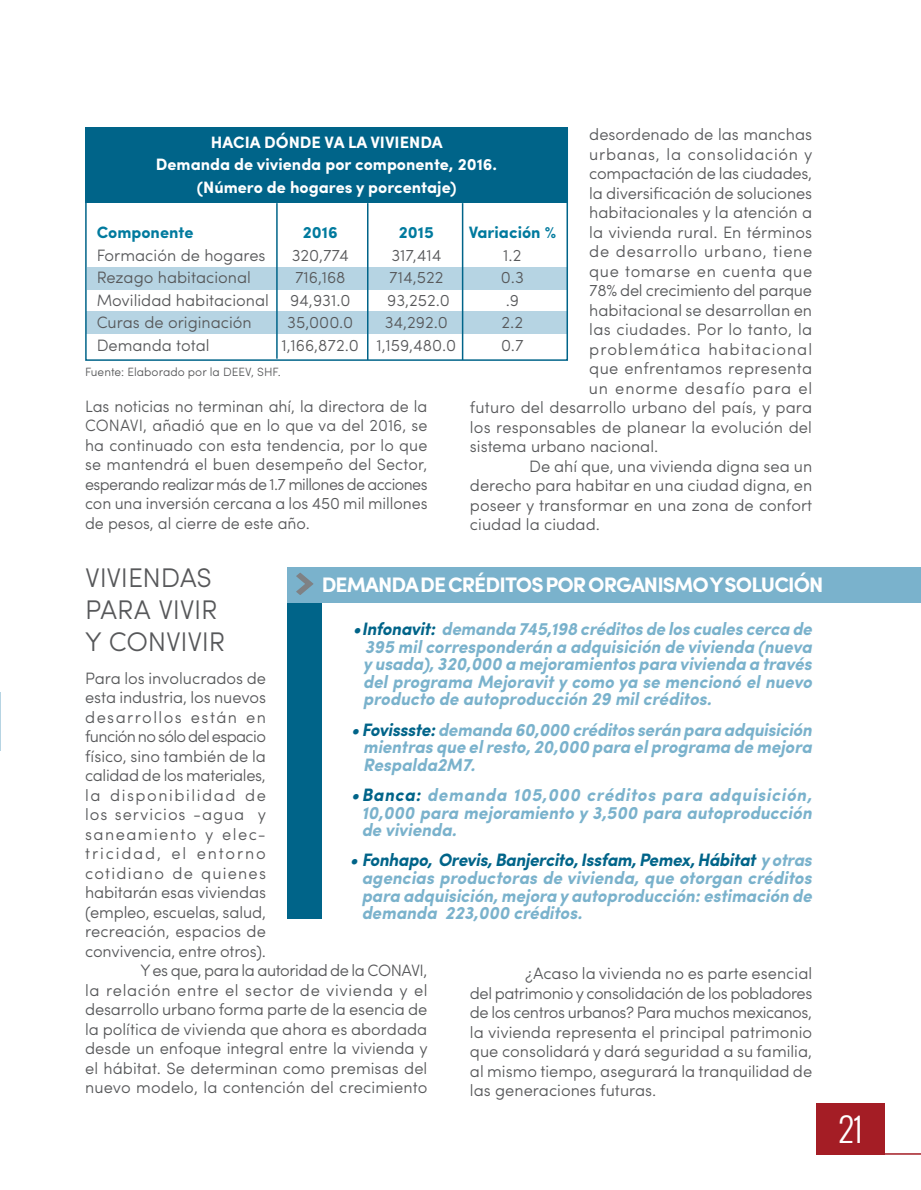
<style>
.page{position:relative;width:921px;height:1190px;background:#fff}
.page>*{position:absolute;margin:0;border:0;box-sizing:border-box;transform-origin:0 0}
.t1{font:300 33px "Oswald";color:#fff}
.SUBTITULOS{font:300 27px/32.4px "Sofia Pro";letter-spacing:-.015em;color:#57585a}
.TEXTOS{font:700 21px "Sofia Pro";letter-spacing:-.045em;color:#fff}
.TEXTOS-2{font:italic 700 18px/17.5px "Sofia Pro";color:#7ab2cc;text-align:justify;scale:.95 1}
.TEXTOS-3{font:300 16.5px/19.5px "Sofia Pro";color:#57585a;text-align:justify}
.TEXTOS-4{font:700 16.5px "Sofia Pro";color:#fff}
.TEXTOS-5{font:300 16.5px "Sofia Pro";letter-spacing:.02em;color:#57585a}
.TEXTOS-6{font:300 16.5px "Sofia Pro";letter-spacing:.04em;color:#57585a}
.TEXTOS-7{font:700 16.5px "Sofia Pro";color:#007a9e}
.TEXTOS-8{font:300 16.5px "Sofia Pro";letter-spacing:.06em;color:#57585a}
.TEXTOS-9{font:300 16.5px "Sofia Pro";letter-spacing:.035em;color:#57585a}
.TEXTOS-10{font:300 16.5px "Sofia Pro";letter-spacing:.05em;color:#57585a}
.PIE_DE_FOTO{font:300 12px "Sofia Pro";color:#57585a}
.s1{color:#006489}
</style>
<div class="page">
<div style="left:85px;top:128px;width:483px;height:75px;background:#006489"></div>
<div style="left:86px;top:311px;width:481px;height:22px;background:#b6d4e3"></div>
<div style="left:87px;top:267px;width:480px;height:22px;background:#b6d4e3"></div>
<div style="left:85px;top:128px;width:483px;height:233px;border:2px solid #006489"></div>
<hr style="left:276px;top:203px;width:2px;height:156px;background:#006489">
<hr style="left:367px;top:203px;width:1px;height:157px;background:#006489">
<hr style="left:462px;top:203px;width:1px;height:157px;background:#006489">
<div style="left:816px;top:1103px;width:68px;height:51px;background:#a41d25"></div>
<hr style="left:816px;top:1153px;width:105px;height:1px;background:#a41d25">
<hr style="left:0;top:703px;width:1px;height:418px;background:#006489">
<hr style="left:0;top:691px;width:1px;height:59px;background:#b6d4e3">
<div style="left:288px;top:579px;width:34px;height:340px;background:#006489"></div>
<div style="left:287px;top:567px;width:634px;height:35px;background:#7ab2cc"></div>
<svg style="left:296px;top:572px;width:35px;height:31px"></svg>
<p class="TEXTOS-3" style="left:589px;top:123px;width:224px">desordenado de las manchas</p>
<p class="TEXTOS-6" style="left:589px;top:142px;width:225px">urbanas, la consolidación y</p>
<p class="TEXTOS-3" style="left:589px;top:162px;width:224px">compactación de las ciudades,</p>
<p class="TEXTOS-3" style="left:589px;top:182px;width:224px">la diversificación de soluciones</p>
<p class="TEXTOS-3" style="left:589px;top:201px;width:224px">habitacionales y la atención a</p>
<p class="TEXTOS-3" style="left:589px;top:221px;width:224px">la vivienda rural. En términos</p>
<p class="TEXTOS-6" style="left:589px;top:239px;width:224px">de desarrollo urbano, tiene</p>
<p class="TEXTOS-9" style="left:589px;top:259px;width:224px">que tomarse en cuenta que</p>
<p class="TEXTOS-3" style="left:589px;top:279px;width:224px">78% del crecimiento del parque</p>
<p class="TEXTOS-3" style="left:589px;top:299px;width:224px">habitacional se desarrollan en</p>
<p class="TEXTOS-5" style="left:589px;top:317px;width:224px">las ciudades. Por lo tanto, la</p>
<p class="TEXTOS-8" style="left:589px;top:337px;width:224px">problemática habitacional</p>
<p class="TEXTOS-5" style="left:589px;top:356px;width:224px">que enfrentamos representa</p>
<p class="TEXTOS-10" style="left:589px;top:376px;width:225px">un enorme desafío para el</p>
<p class="TEXTOS-3" style="left:470px;top:396px;width:344px">futuro del desarrollo urbano del país, y para</p>
<p class="TEXTOS-3" style="left:470px;top:416px;width:343px">los responsables de planear la evolución del</p>
<p class="TEXTOS-3" style="left:470px;top:435px;width:190px">sistema urbano nacional.</p>
<p class="TEXTOS-3" style="left:470px;top:455px;width:344px;text-indent:59px">De ahí que, una vivienda digna sea un derecho para habitar en una ciudad digna, en poseer y transformar en una zona de confort ciudad la ciudad.</p>
<p class="TEXTOS-4" style="left:211px;top:130px;width:233px">HACIA DÓNDE VA LA VIVIENDA</p>
<p class="TEXTOS-4" style="left:156px;top:152px;width:343px">Demanda de vivienda por componente, 2016.</p>
<p class="TEXTOS-4" style="left:197px;top:175px;width:261px">(Número de hogares y porcentaje)</p>
<p class="TEXTOS-7" style="left:97px;top:220px;width:98px">Componente</p>
<p class="TEXTOS-7" style="left:303px;top:220px;width:36px">2016</p>
<p class="TEXTOS-7" style="left:399px;top:220px;width:36px">2015</p>
<p class="TEXTOS-7" style="left:468px;top:220px;width:89px">Variación %</p>
<p class="TEXTOS-3" style="left:97px;top:244px;width:170px">Formación de hogares</p>
<p class="TEXTOS-3" style="left:292px;top:244px;width:59px">320,774</p>
<p class="TEXTOS-3" style="left:391px;top:244px;width:51px">317,414</p>
<p class="TEXTOS-3" style="left:503px;top:244px;width:20px">1.2</p>
<p class="TEXTOS-3" style="left:97px;top:266px;width:156px">Rezago habitacional</p>
<p class="TEXTOS-3" style="left:295px;top:266px;width:52px">716,168</p>
<p class="TEXTOS-3" style="left:389px;top:266px;width:56px">714,522</p>
<p class="TEXTOS-3" style="left:501px;top:266px;width:24px">0.3</p>
<p class="TEXTOS-3" style="left:97px;top:289px;width:174px">Movilidad habitacional</p>
<p class="TEXTOS-3" style="left:290px;top:289px;width:62px">94,931.0</p>
<p class="TEXTOS-3" style="left:387px;top:289px;width:64px">93,252.0</p>
<p class="TEXTOS-3" style="left:505px;top:289px;width:15px">.9</p>
<p class="TEXTOS-3" style="left:97px;top:311px;width:157px">Curas de originación</p>
<p class="TEXTOS-3" style="left:287px;top:311px;width:68px">35,000.0</p>
<p class="TEXTOS-3" style="left:385px;top:311px;width:65px">34,292.0</p>
<p class="TEXTOS-3" style="left:501px;top:311px;width:23px">2.2</p>
<p class="TEXTOS-3" style="left:97px;top:334px;width:114px">Demanda total</p>
<p class="TEXTOS-3" style="left:282px;top:334px;width:176px">1,166,872.0 1,159,480.0</p>
<p class="TEXTOS-3" style="left:501px;top:334px;width:24px">0.7</p>
<p class="PIE_DE_FOTO" style="left:85px;top:363px;width:197px">Fuente: Elaborado por la DEEV, SHF.</p>
<p class="TEXTOS-3" style="left:85px;top:395px;width:344px">Las noticias no terminan ahí, la directora de la CONAVI, añadió que en lo que va del 2016, se ha continuado con esta tendencia, por lo que se mantendrá el buen desempeño del Sector, esperando realizar más de 1.7 millones de acciones con una inversión cercana a los 450 mil millones de pesos, al cierre de este año.</p>
<p class="SUBTITULOS" style="left:85px;top:559px;width:142px">VIVIENDAS<br>PARA VIVIR<br>Y CONVIVIR</p>
<p class="TEXTOS-3" style="left:85px;top:667px;width:183px">Para los involucrados de esta industria, los nuevos desarrollos están en función no sólo del espacio físico, sino también de la calidad de los materiales, la disponibilidad de los servicios -agua y saneamiento y elec&shy;tricidad, el entorno cotidiano de quienes habitarán esas viviendas (empleo, escuelas, salud, recreación, espacios de convivencia, entre otros).</p>
<p class="TEXTOS-3" style="left:85px;top:959px;width:344px;text-indent:55px">Y es que, para la autoridad de la CONAVI, la relación entre el sector de vivienda y el desarrollo urbano forma parte de la esencia de la política de vivienda que ahora es abordada desde un enfoque integral entre la vivienda y el hábitat. Se determinan como premisas del nuevo modelo, la contención del crecimiento</p>
<p class="TEXTOS" style="left:322px;top:568px;width:503px">DEMANDA DE CRÉDITOS POR ORGANISMO Y SOLUCIÓN</p>
<p class="TEXTOS-2" style="left:363px;top:618px;width:474px;text-indent:-11px"><span class="s1">• Infonavit:</span> demanda 745,198 créditos de los cuales cerca de 395 mil corresponderán a adquisición de vivienda (nueva y usada), 320,000 a mejoramientos para vivienda a través del programa Mejoravit y como ya se mencionó el nuevo producto de autoproducción 29 mil créditos.</p>
<p class="TEXTOS-2" style="left:363px;top:719px;width:474px;text-indent:-12px"><span class="s1">• Fovissste:</span> demanda 60,000 créditos serán para adquisición mientras que el resto, 20,000 para el programa de mejora Respalda2M7.</p>
<p class="TEXTOS-2" style="left:361px;top:784px;width:475px;text-indent:-11px"><span class="s1">• Banca:</span> demanda 105,000 créditos para adquisición, 10,000 para mejoramiento y 3,500 para autoproducción de vivienda.</p>
<p class="TEXTOS-2" style="left:361px;top:850px;width:475px;text-indent:-12px"><span class="s1">• Fonhapo, Orevis, Banjercito, Issfam, Pemex, Hábitat</span> yotras agencias productoras de vivienda, que otorgan créditos para adquisición, mejora y autoproducción: estimación de demanda 223,000 créditos.</p>
<p class="TEXTOS-3" style="left:470px;top:962px;width:344px;text-indent:55px">¿Acaso la vivienda no es parte esencial del patrimonio y consolidación de los pobladores de los centros urbanos? Para muchos mexicanos, la vivienda representa el principal patrimonio que consolidará y dará seguridad a su familia, al mismo tiempo, asegurará la tranquilidad de las generaciones futuras.</p>
<h1 class="t1" style="left:838px;top:1105px;width:25px">21</h1>
</div>
